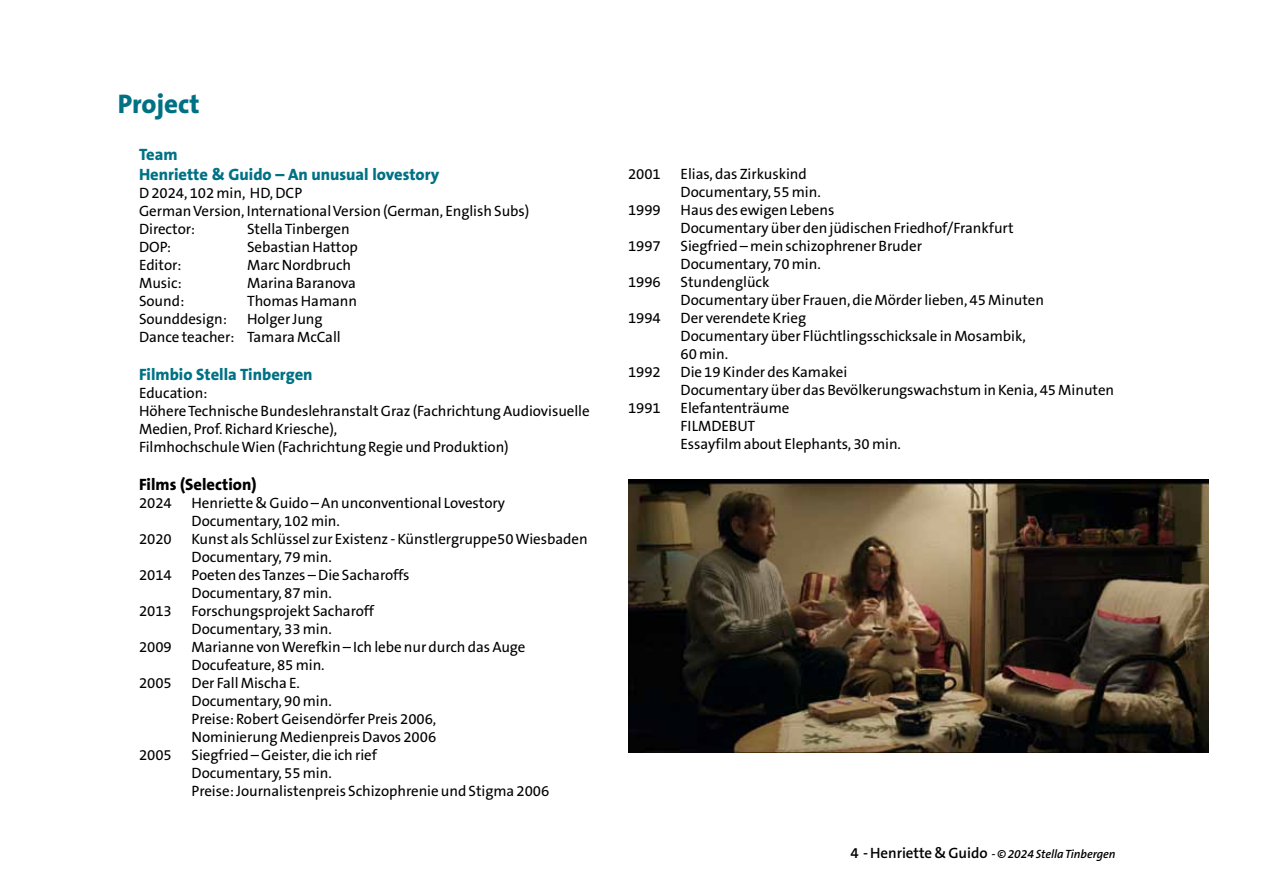
<style>
.page{position:relative;width:1263px;height:893px;background:#fff}
.page>*{position:absolute;margin:0;border:0;box-sizing:border-box;transform-origin:0 0}
.t1{font:800 27px "The Sans B8";color:#007184}
.t2{font:800 16.5px/19.8px "The Sans B8";color:#007184}
.t3{font:800 16.5px "The Sans B8";color:#000}
.t4{font:15px/18px "The Sans B5 Plain";letter-spacing:-.005em;color:#000}
.t5{font:italic 600 12px "The Sans B6";letter-spacing:-.005em;color:#000}
.s1{font-style:normal;font-size:15px}
</style>
<div class="page">
<img style="left:628px;top:479px;width:581px;height:274px">
<h1 class="t1" style="left:118px;top:89px;width:84px">Project</h1>
<p class="t2" style="left:139px;top:145px;width:302px">Team<br>Henriette &amp; Guido – An unusual lovestory</p>
<p class="t4" style="left:139px;top:184px;width:392px">D 2024, 102 min, HD, DCP<br>German Version, International Version (German, English Subs)<br>Director:</p>
<p class="t4" style="left:247px;top:220px;width:104px">Stella Tinbergen</p>
<p class="t4" style="left:139px;top:238px;width:34px">DOP:</p>
<p class="t4" style="left:247px;top:238px;width:112px">Sebastian Hattop</p>
<p class="t4" style="left:139px;top:256px;width:44px">Editor:</p>
<p class="t4" style="left:247px;top:256px;width:106px">Marc Nordbruch</p>
<p class="t4" style="left:139px;top:274px;width:44px">Music:</p>
<p class="t4" style="left:247px;top:274px;width:110px">Marina Baranova</p>
<p class="t4" style="left:139px;top:292px;width:47px">Sound:</p>
<p class="t4" style="left:247px;top:292px;width:112px">Thomas Hamann</p>
<p class="t4" style="left:139px;top:310px;width:89px">Sounddesign:</p>
<p class="t4" style="left:139px;top:310px;width:203px;text-indent:108px">Holger Jung<br>Dance teacher: Tamara McCall</p>
<p class="t2" style="left:139px;top:365px;width:175px">Filmbio Stella Tinbergen</p>
<p class="t4" style="left:139px;top:384px;width:452px">Education:<br>Höhere Technische Bundeslehranstalt Graz (Fachrichtung Audiovisuelle Medien, Prof. Richard Kriesche),<br>Filmhochschule Wien (Fachrichtung Regie und Produktion)</p>
<p class="t3" style="left:139px;top:475px;width:119px">Films (Selection)</p>
<p class="t4" style="left:139px;top:494px;width:34px">2024</p>
<p class="t4" style="left:192px;top:494px;width:315px">Henriette &amp; Guido – An unconventional Lovestory<br>Documentary, 102 min.</p>
<p class="t4" style="left:139px;top:530px;width:34px">2020</p>
<p class="t4" style="left:192px;top:530px;width:398px">Kunst als Schlüssel zur Existenz - Künstlergruppe50 Wiesbaden<br>Documentary, 79 min.</p>
<p class="t4" style="left:139px;top:566px;width:34px">2014</p>
<p class="t4" style="left:192px;top:566px;width:219px">Poeten des Tanzes – Die Sacharoffs<br>Documentary, 87 min.</p>
<p class="t4" style="left:139px;top:602px;width:34px">2013</p>
<p class="t4" style="left:192px;top:602px;width:184px">Forschungsprojekt Sacharoff<br>Documentary, 33 min.</p>
<p class="t4" style="left:139px;top:638px;width:34px">2009</p>
<p class="t4" style="left:192px;top:638px;width:335px">Marianne von Werefkin – Ich lebe nur durch das Auge<br>Docufeature, 85 min.</p>
<p class="t4" style="left:139px;top:674px;width:34px">2005</p>
<p class="t4" style="left:192px;top:674px;width:246px">Der Fall Mischa E.<br>Documentary, 90 min.<br>Preise: Robert Geisendörfer Preis 2006,<br>Nominierung Medienpreis Davos 2006</p>
<p class="t4" style="left:139px;top:746px;width:34px">2005</p>
<p class="t4" style="left:192px;top:746px;width:359px">Siegfried – Geister, die ich rief<br>Documentary, 55 min.<br>Preise: Journalistenpreis Schizophrenie und Stigma 2006</p>
<p class="t4" style="left:628px;top:166px;width:34px">2001</p>
<p class="t4" style="left:681px;top:166px;width:142px">Elias, das Zirkuskind<br>Documentary, 55 min.</p>
<p class="t4" style="left:628px;top:202px;width:34px">1999</p>
<p class="t4" style="left:681px;top:202px;width:335px">Haus des ewigen Lebens<br>Documentary über den jüdischen Friedhof/Frankfurt</p>
<p class="t4" style="left:628px;top:238px;width:34px">1997</p>
<p class="t4" style="left:681px;top:238px;width:243px">Siegfried – mein schizophrener Bruder<br>Documentary, 70 min.</p>
<p class="t4" style="left:628px;top:274px;width:34px">1996</p>
<p class="t4" style="left:681px;top:274px;width:365px">Stundenglück<br>Documentary über Frauen, die Mörder lieben, 45 Minuten</p>
<p class="t4" style="left:628px;top:310px;width:34px">1994</p>
<p class="t4" style="left:681px;top:310px;width:347px">Der verendete Krieg<br>Documentary über Flüchtlingsschicksale in Mosambik,<br>60 min.</p>
<p class="t4" style="left:628px;top:364px;width:34px">1992</p>
<p class="t4" style="left:681px;top:364px;width:435px">Die 19 Kinder des Kamakei<br>Documentary über das Bevölkerungswachstum in Kenia, 45 Minuten</p>
<p class="t4" style="left:628px;top:400px;width:34px">1991</p>
<p class="t4" style="left:681px;top:400px;width:222px">Elefantenträume<br>FILMDEBUT<br>Essayfilm about Elephants, 30 min.</p>
<p class="t5" style="left:850px;top:847px;width:267px"><span class="s1">4 - Henriette &amp; Guido</span> - © 2024 Stella Tinbergen</p>
</div>
